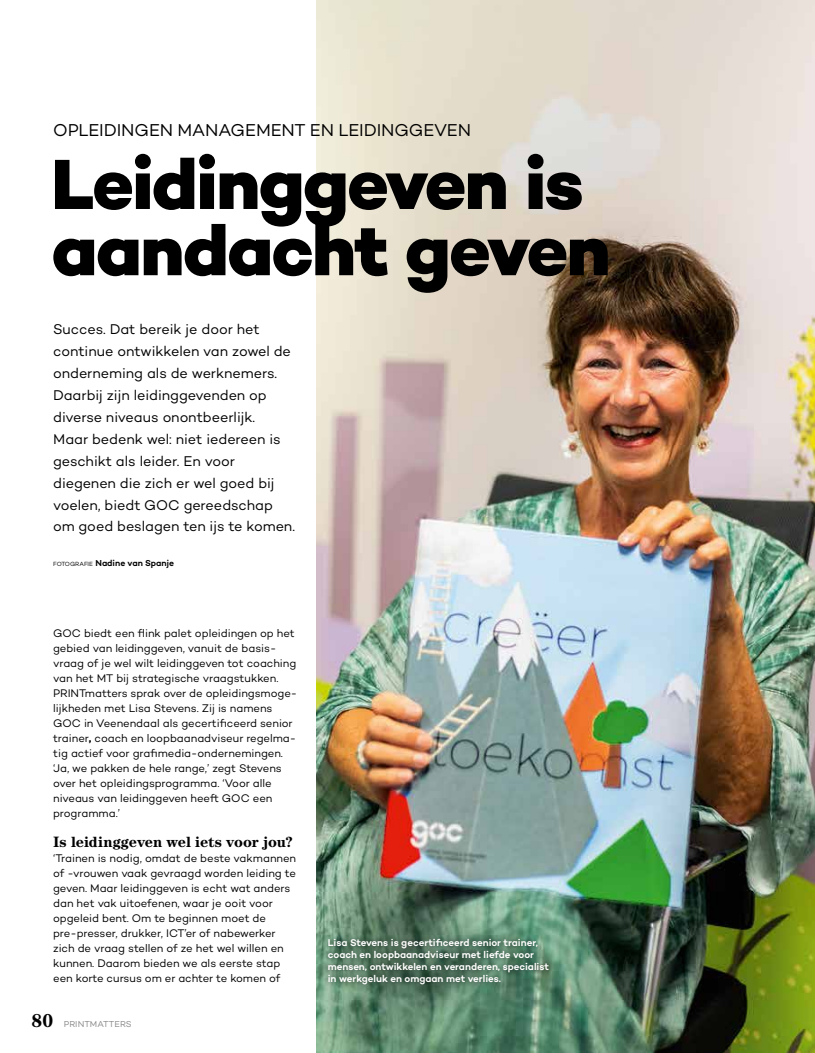
<style>
.page{position:relative;width:815px;height:1053px;background:#fff}
.page>*{position:absolute;margin:0;border:0;box-sizing:border-box;transform-origin:0 0}
.t1{font:800 72.12px/66.2px "Campton";letter-spacing:-.025em;color:#000}
.t2{font:17.5px "Campton";letter-spacing:-.01em;color:#000}
.t3{font:700 15px "Century Std";letter-spacing:-.01em;color:#000}
.t4{font:14.38px/21.9px "Campton";letter-spacing:-.005em;color:#000}
.t5{font:11.25px/15px "Campton";letter-spacing:-.005em;color:#000}
.t6{font:600 10px/11.9px "Campton";letter-spacing:-.005em;color:#fff}
.t7{font:600 8.75px "Campton";color:#000}
.t8{font:8.75px "Campton";color:#868786}
.s1{font-weight:400;font-size:6.12px}
.s2{font-weight:700}
.s3{font-family:"Century Std";font-weight:700;font-size:18.75px;color:#000}
</style>
<div class="page">
<img style="left:316px;top:0;width:499px;height:1052px">
<div style="left:322px;top:932px;width:233px;height:58px;background:#000;opacity:.75"></div>
<h2 class="t2" style="left:53px;top:119px;width:419px">OPLEIDINGEN MANAGEMENT EN LEIDINGGEVEN</h2>
<h1 class="t1" style="left:51px;top:151px;width:561px">Leidinggeven is aandacht geven</h1>
<p class="t4" style="left:53px;top:318px;width:243px">Succes. Dat bereik je door het continue ontwikkelen van zowel de onderneming als de werknemers.<br>Daarbij zijn leidinggevenden op diverse niveaus onontbeerlijk.<br>Maar bedenk wel: niet iedereen is geschikt als leider. En voor diegenen die zich er wel goed bij voelen, biedt GOC gereedschap om goed beslagen ten ijs te komen.</p>
<p class="t7" style="left:53px;top:557px;width:122px"><span class="s1">FOTOGRAFIE</span> Nadine van Spanje</p>
<p class="t5" style="left:53px;top:625px;width:246px">GOC biedt een flink palet opleidingen op het gebied van leidinggeven, vanuit de basis&shy;vraag of je wel wilt leidinggeven tot coaching van het MT bij strategische vraagstukken.<br>PRINTmatters sprak over de opleidingsmoge&shy;lijkheden met Lisa Stevens. Zij is namens GOC in Veenendaal als gecertificeerd senior trainer<span class="s2">,</span> coach en loopbaanadviseur regelma&shy;tig actief voor grafimedia-ondernemingen. ‘Ja, we pakken de hele range,’ zegt Stevens over het opleidingsprogramma. ‘Voor alle niveaus van leidinggeven heeft GOC een programma.’</p>
<h3 class="t3" style="left:53px;top:832px;width:241px">Is leidinggeven wel iets voor jou?</h3>
<p class="t5" style="left:53px;top:850px;width:245px">‘Trainen is nodig, omdat de beste vakmannen of -vrouwen vaak gevraagd worden leiding te geven. Maar leidinggeven is echt wat anders dan het vak uitoefenen, waar je ooit voor opgeleid bent. Om te beginnen moet de pre-presser, drukker, ICT’er of nabewerker zich de vraag stellen of ze het wel willen en kunnen. Daarom bieden we als eerste stap een korte cursus om er achter te komen of</p>
<p class="t8" style="left:32px;top:1017px;width:102px"><span class="s3">80</span> PRINTMATTERS</p>
<p class="t6" style="left:328px;top:936px;width:223px">Lisa Stevens is gecertificeerd senior trainer, coach en loopbaanadviseur met liefde voor mensen, ontwikkelen en veranderen, specialist in werkgeluk en omgaan met verlies.</p>
</div>
